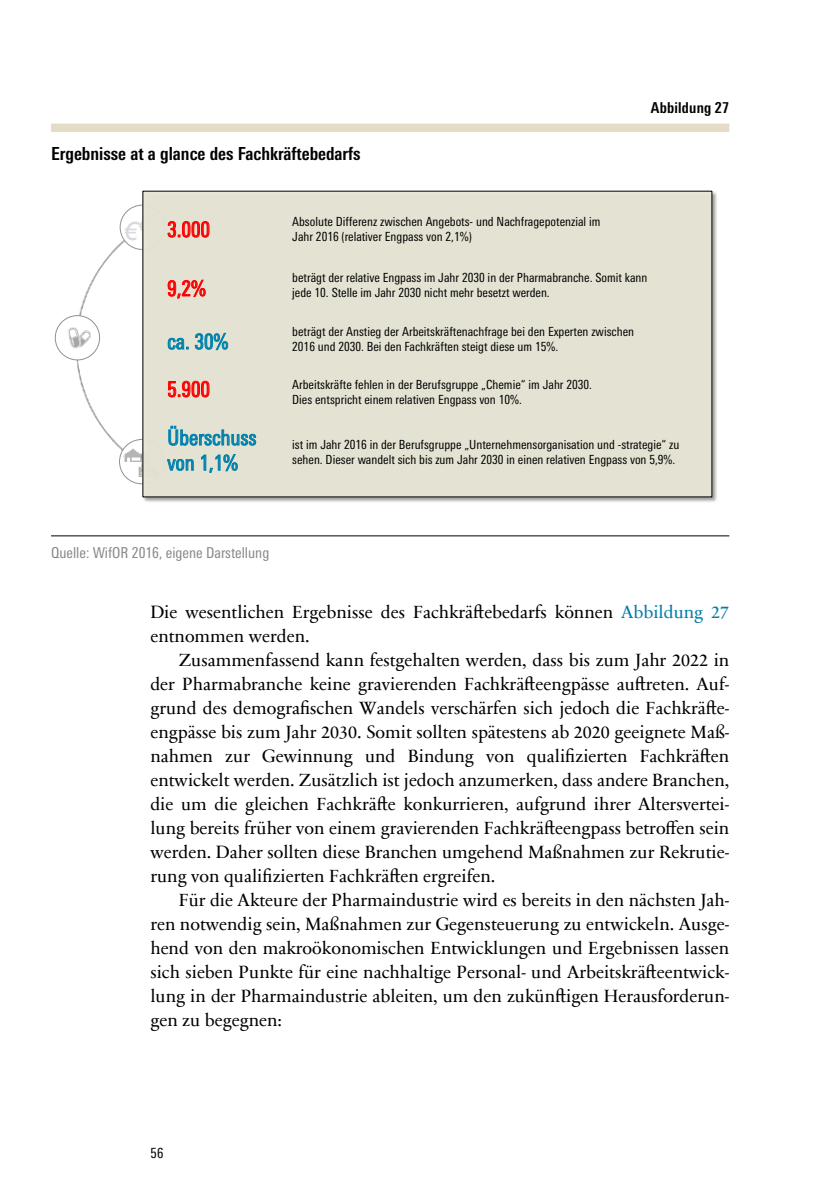
<style>
.page{position:relative;width:840px;height:1191px;background:#fff}
.page>*{position:absolute;margin:0;border:0;box-sizing:border-box;transform-origin:0 0}
.t1{font:italic 25px "Arial";color:#d9d9d9}
.t2{font:condensed 21px/25.2px "Univers Next Pro";color:#0082ad}
.t3{font:condensed 21px "Univers Next Pro";color:#f00}
.t4{font:18px/24px "Sabon Next Com";color:#000;text-align:justify}
.t5{font:700 condensed 18px "Univers Next Pro";color:#000}
.t6{font:condensed 15px "Univers Next Pro";color:#878786}
.t7{font:700 condensed 15px "Univers Next Pro";letter-spacing:.015em;color:#000}
.t8{font:condensed 14px "Univers Next Pro";color:#000}
.t9{font:condensed 12.6px/14.6px "Univers Next Pro";color:#000}
.s1{color:#007da8}
</style>
<div class="page">
<div style="left:51px;top:124px;width:678px;height:8px;background:#e4dcc6"></div>
<hr style="left:51px;top:535px;width:678px;height:1px;background:#000">
<img style="left:77px;top:205px;width:63px;height:280px">
<svg style="left:119px;top:439px;width:45px;height:45px"></svg>
<div style="left:119px;top:439px;width:45px;height:45px;border:1px solid #919191;border-radius:50%"></div>
<div style="left:120px;top:205px;width:44px;height:44px;background:#fff;border-radius:50%"></div>
<div style="left:120px;top:205px;width:45px;height:45px;border:1px solid #919191;border-radius:50%"></div>
<img style="left:123px;top:447px;width:17px;height:14px">
<img style="left:136px;top:454px;width:4px;height:22px">
<img style="left:140px;top:190px;width:577px;height:312px">
<div style="left:143px;top:191px;width:568px;height:306px;background:#e9e7d6"></div>
<svg style="left:168px;top:279px;width:37px;height:19px"></svg>
<svg style="left:167px;top:221px;width:42px;height:17px"></svg>
<svg style="left:168px;top:338px;width:20px;height:12px"></svg>
<svg style="left:195px;top:333px;width:33px;height:17px"></svg>
<svg style="left:168px;top:381px;width:41px;height:16px"></svg>
<div style="left:55px;top:316px;width:45px;height:44px;background:#fff;border-radius:50%"></div>
<div style="left:55px;top:315px;width:45px;height:45px;border:1px solid #919191;border-radius:50%"></div>
<img style="left:68px;top:327px;width:22px;height:21px">
<svg style="left:168px;top:426px;width:88px;height:20px"></svg>
<svg style="left:167px;top:459px;width:27px;height:12px"></svg>
<svg style="left:201px;top:454px;width:37px;height:19px"></svg>
<p class="t5" style="left:51px;top:143px;width:311px">Ergebnisse at a glance des Fachkräftebedarfs</p>
<h1 class="t1" style="left:124px;top:215px;width:36px">€<sup>€</sup><sup>€</sup></h1>
<p class="t3" style="left:167px;top:217px;width:44px">3.000</p>
<p class="t9" style="left:292px;top:215px;width:309px">Absolute Differenz zwischen Angebots- und Nachfragepotenzial im<br>Jahr 2016 (relativer Engpass von 2,1%)</p>
<p class="t7" style="left:650px;top:99px;width:80px">Abbildung 27</p>
<p class="t3" style="left:167px;top:276px;width:40px">9,2%</p>
<p class="t9" style="left:292px;top:270px;width:356px">beträgt der relative Engpass im Jahr 2030 in der Pharmabranche. Somit kann jede 10. Stelle im Jahr 2030 nicht mehr besetzt werden.</p>
<p class="t2" style="left:167px;top:329px;width:62px">ca. 30%</p>
<p class="t9" style="left:292px;top:324px;width:343px">beträgt der Anstieg der Arbeitskräftenachfrage bei den Experten zwischen<br>2016 und 2030. Bei den Fachkräften steigt diese um 15%.</p>
<p class="t3" style="left:167px;top:377px;width:44px">5.900</p>
<p class="t9" style="left:292px;top:377px;width:301px">Arbeitskräfte fehlen in der Berufsgruppe „Chemie“ im Jahr 2030.<br>Dies entspricht einem relativen Engpass von 10%.</p>
<p class="t2" style="left:167px;top:425px;width:91px">Überschuss von 1,1%</p>
<p class="t9" style="left:292px;top:437px;width:388px">ist im Jahr 2016 in der Berufsgruppe „Unternehmensorganisation und -strategie“ zu sehen. Dieser wandelt sich bis zum Jahr 2030 in einen relativen Engpass von 5,9%.</p>
<p class="t6" style="left:51px;top:544px;width:219px">Quelle: WifOR 2016, eigene Darstellung</p>
<p class="t4" style="left:150px;top:599px;width:580px">Die wesentlichen Ergebnisse des Fachkräftebedarfs können <span class="s1">Abbildung 27 </span>entnommen werden.</p>
<p class="t4" style="left:150px;top:647px;width:580px;text-indent:28px">Zusammenfassend kann festgehalten werden, dass bis zum Jahr 2022 in der Pharmabranche keine gravierenden Fachkräfteengpässe auftreten. Auf&shy;grund des demografischen Wandels verschärfen sich jedoch die Fachkräfte&shy;engpässe bis zum Jahr 2030. Somit sollten spätestens ab 2020 geeignete Maß&shy;nahmen zur Gewinnung und Bindung von qualifizierten Fachkräften entwickelt werden. Zusätzlich ist jedoch anzumerken, dass andere Branchen, die um die gleichen Fachkräfte konkurrieren, aufgrund ihrer Altersvertei&shy;lung bereits früher von einem gravierenden Fachkräfteengpass betroffen sein werden. Daher sollten diese Branchen umgehend Maßnahmen zur Rekrutie&shy;rung von qualifizierten Fachkräften ergreifen.</p>
<p class="t4" style="left:150px;top:887px;width:580px;text-indent:28px">Für die Akteure der Pharmaindustrie wird es bereits in den nächsten Jah&shy;ren notwendig sein, Maßnahmen zur Gegensteuerung zu entwickeln. Ausge&shy;hend von den makroökonomischen Entwicklungen und Ergebnissen lassen sich sieben Punkte für eine nachhaltige Personal- und Arbeitskräfteentwick&shy;lung in der Pharmaindustrie ableiten, um den zukünftigen Herausforderun&shy;gen zu begegnen:</p>
<p class="t8" style="left:150px;top:1145px;width:15px">56</p>
</div>
